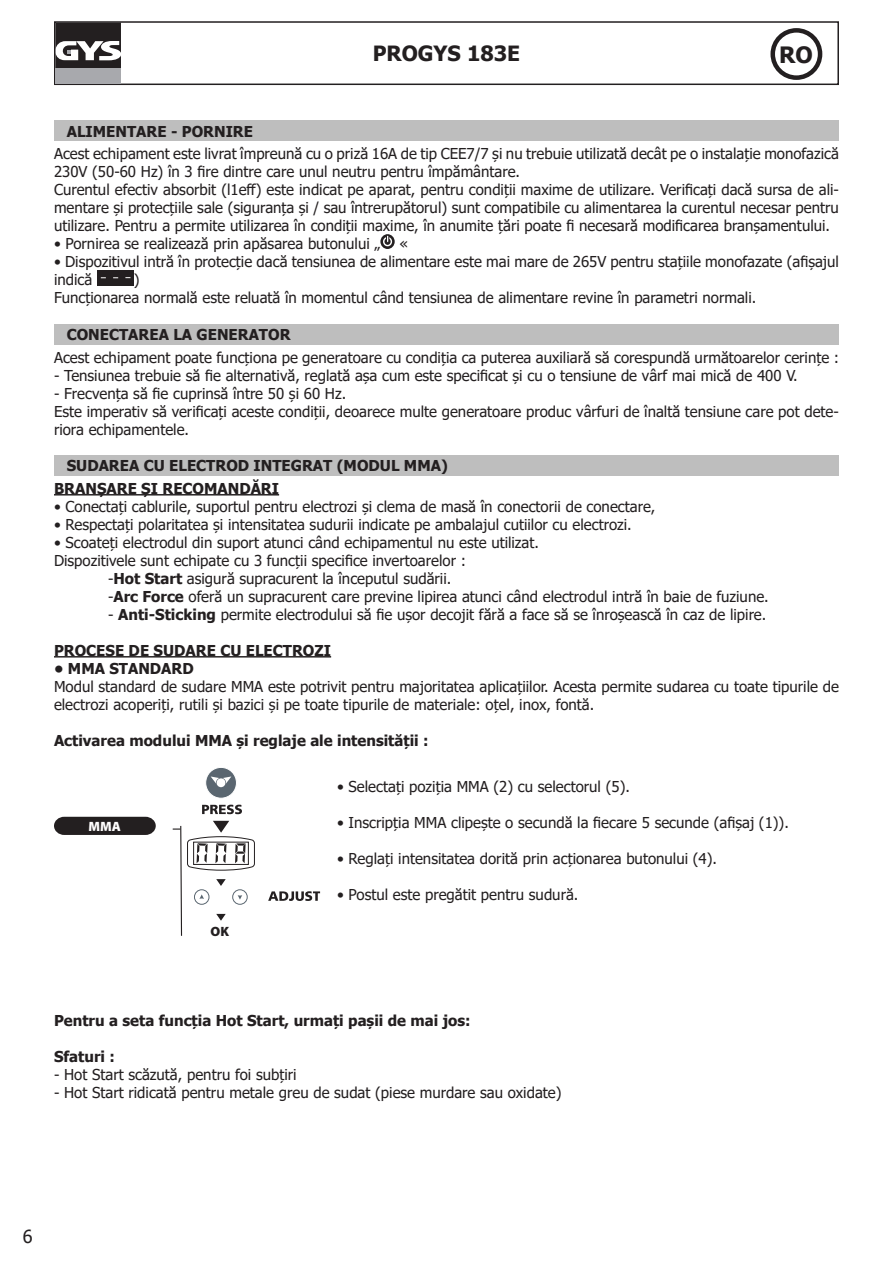
<style>
.page{position:relative;width:893px;height:1263px;background:#fff}
.page>*{position:absolute;margin:0;border:0;box-sizing:border-box;transform-origin:0 0}
.t1{font:700 22.5px "Tahoma";color:#231f20}
.t2{font:700 21px "Tahoma";color:#231f20}
.t3{font:18px "Tahoma";color:#231f20}
.t4{font:15px/18px "Tahoma";color:#231f20}
.t5{font:700 15px "Tahoma";color:#231f20}
.t6{font:900 13.5px "Myriad Pro";color:#fefdfd}
.t7{font:900 13.5px "Myriad Pro";color:#231f20}
.s1{font-weight:700}
</style>
<div class="page">
<div style="left:54px;top:21px;width:785px;height:64px;border:2px solid #231f20"></div>
<div style="left:55px;top:68px;width:66px;height:15px;background:#a8a9ad"></div>
<svg style="left:55px;top:23px;width:66px;height:45px"></svg>
<hr style="left:54px;top:494px;width:225px;height:1px;background:#231f20">
<hr style="left:54px;top:656px;width:277px;height:1px;background:#231f20">
<div style="left:54px;top:121px;width:785px;height:20px;background:#bebebe"></div>
<svg style="left:380px;top:234px;width:15px;height:15px"></svg>
<div style="left:383px;top:237px;width:9px;height:9px;border:1px solid #fff;border-radius:50%"></div>
<svg style="left:386px;top:235px;width:3px;height:8px"></svg>
<div style="left:97px;top:270px;width:37px;height:15px;background:#231f20"></div>
<div style="left:54px;top:324px;width:785px;height:20px;background:#bebebe"></div>
<div style="left:54px;top:455px;width:785px;height:21px;background:#bebebe"></div>
<svg style="left:54px;top:817px;width:102px;height:18px;background:#2d292a"></svg>
<svg style="left:202px;top:805px;width:40px;height:9px"></svg>
<svg style="left:268px;top:891px;width:52px;height:10px"></svg>
<div style="left:206px;top:767px;width:30px;height:31px;background:#5a6670;border-radius:50%"></div>
<div style="left:205px;top:767px;width:32px;height:31px;border:1px solid #fff;border-radius:50%"></div>
<svg style="left:211px;top:776px;width:20px;height:8px"></svg>
<div style="left:216px;top:778px;width:10px;height:10px;border:1px solid #5a6670;border-radius:50%"></div>
<div style="left:217px;top:778px;width:8px;height:9px;background:#fff;border-radius:50%"></div>
<svg style="left:173px;top:821px;width:82px;height:115px"></svg>
<div style="left:770px;top:28px;width:52px;height:52px;border:4px solid #231f20;border-radius:50%"></div>
<h2 class="t2" style="left:373px;top:39px;width:149px">PROGYS 183E</h2>
<p class="t1" style="left:779px;top:39px;width:35px">RO</p>
<p class="t5" style="left:67px;top:121px;width:188px">ALIMENTARE - PORNIRE</p>
<p class="t4" style="left:54px;top:145px;width:786px">Acest echipament este livrat împreună cu o priză 16A de tip CEE7/7 și nu trebuie utilizată decât pe o instalație monofazică<br>230V (50-60 Hz) în 3 fire dintre care unul neutru pentru împământare.</p>
<p class="t4" style="left:54px;top:181px;width:786px;text-align:justify">Curentul efectiv absorbit (l1eff) este indicat pe aparat, pentru condiții maxime de utilizare. Verificați dacă sursa de ali&shy;mentare și protecțiile sale (siguranța și / sau întrerupătorul) sunt compatibile cu alimentarea la curentul necesar pentru utilizare. Pentru a permite utilizarea în condiții maxime, în anumite țări poate fi necesară modificarea branșamentului.</p>
<p class="t4" style="left:54px;top:235px;width:328px">• Pornirea se realizează prin apăsarea butonului „</p>
<p class="t4" style="left:399px;top:235px;width:10px">«</p>
<p class="t4" style="left:54px;top:253px;width:786px">• Dispozitivul intră în protecție dacă tensiunea de alimentare este mai mare de 265V pentru stațiile monofazate (afișajul indică</p>
<p class="t4" style="left:134px;top:272px;width:7px">)</p>
<p class="t4" style="left:54px;top:290px;width:704px">Funcționarea normală este reluată în momentul când tensiunea de alimentare revine în parametri normali.</p>
<p class="t5" style="left:67px;top:324px;width:225px">CONECTAREA LA GENERATOR</p>
<p class="t4" style="left:54px;top:349px;width:786px">Acest echipament poate funcționa pe generatoare cu condiția ca puterea auxiliară să corespundă următoarelor cerințe :</p>
<p class="t4" style="left:54px;top:367px;width:745px">- Tensiunea trebuie să fie alternativă, reglată așa cum este specificat și cu o tensiune de vârf mai mică de 400 V.</p>
<p class="t4" style="left:54px;top:385px;width:294px">- Frecvența să fie cuprinsă între 50 și 60 Hz.</p>
<p class="t4" style="left:54px;top:403px;width:786px">Este imperativ să verificați aceste condiții, deoarece multe generatoare produc vârfuri de înaltă tensiune care pot dete&shy;riora echipamentele.</p>
<p class="t5" style="left:67px;top:455px;width:383px">SUDAREA CU ELECTROD INTEGRAT (MODUL MMA)</p>
<p class="t5" style="left:54px;top:478px;width:227px">BRANȘARE ȘI RECOMANDĂRI</p>
<p class="t4" style="left:54px;top:498px;width:603px">• Conectați cablurile, suportul pentru electrozi și clema de masă în conectorii de conectare,</p>
<p class="t4" style="left:54px;top:516px;width:579px">• Respectați polaritatea și intensitatea sudurii indicate pe ambalajul cutiilor cu electrozi.</p>
<p class="t4" style="left:54px;top:534px;width:486px">• Scoateți electrodul din suport atunci când echipamentul nu este utilizat.</p>
<p class="t4" style="left:54px;top:552px;width:414px">Dispozitivele sunt echipate cu 3 funcții specifice invertoarelor :</p>
<p class="t4" style="left:108px;top:570px;width:345px">-<span class="s1">Hot Start</span> asigură supracurent la începutul sudării.</p>
<p class="t4" style="left:108px;top:588px;width:662px">-<span class="s1">Arc Force</span> oferă un supracurent care previne lipirea atunci când electrodul intră în baie de fuziune.</p>
<p class="t4" style="left:108px;top:606px;width:660px">- <span class="s1">Anti-Sticking</span> permite electrodului să fie ușor decojit fără a face să se înroșească în caz de lipire.</p>
<p class="t5" style="left:54px;top:640px;width:279px">PROCESE DE SUDARE CU ELECTROZI</p>
<p class="t5" style="left:54px;top:658px;width:141px">• MMA STANDARD</p>
<p class="t4" style="left:54px;top:678px;width:786px">Modul standard de sudare MMA este potrivit pentru majoritatea aplicațiilor. Acesta permite sudarea cu toate tipurile de electrozi acoperiți, rutili și bazici și pe toate tipurile de materiale: oțel, inox, fontă.</p>
<p class="t5" style="left:54px;top:730px;width:376px">Activarea modului MMA și reglaje ale intensității :</p>
<p class="t6" style="left:88px;top:817px;width:34px">MMA</p>
<p class="t7" style="left:211px;top:922px;width:20px">OK</p>
<p class="t4" style="left:337px;top:778px;width:294px">• Selectați poziția MMA (2) cu selectorul (5).</p>
<p class="t4" style="left:337px;top:814px;width:453px">• Inscripția MMA clipește o secundă la fiecare 5 secunde (afișaj (1)).</p>
<p class="t4" style="left:337px;top:850px;width:381px">• Reglați intensitatea dorită prin acționarea butonului (4).</p>
<p class="t4" style="left:337px;top:886px;width:243px">• Postul este pregătit pentru sudură.</p>
<p class="t5" style="left:54px;top:1010px;width:418px">Pentru a seta funcția Hot Start, urmați pașii de mai jos:</p>
<p class="t5" style="left:54px;top:1046px;width:62px">Sfaturi :</p>
<p class="t4" style="left:54px;top:1066px;width:244px">- Hot Start scăzută, pentru foi subțiri</p>
<p class="t4" style="left:54px;top:1084px;width:509px">- Hot Start ridicată pentru metale greu de sudat (piese murdare sau oxidate)</p>
<p class="t3" style="left:23px;top:1224px;width:11px">6</p>
</div>
